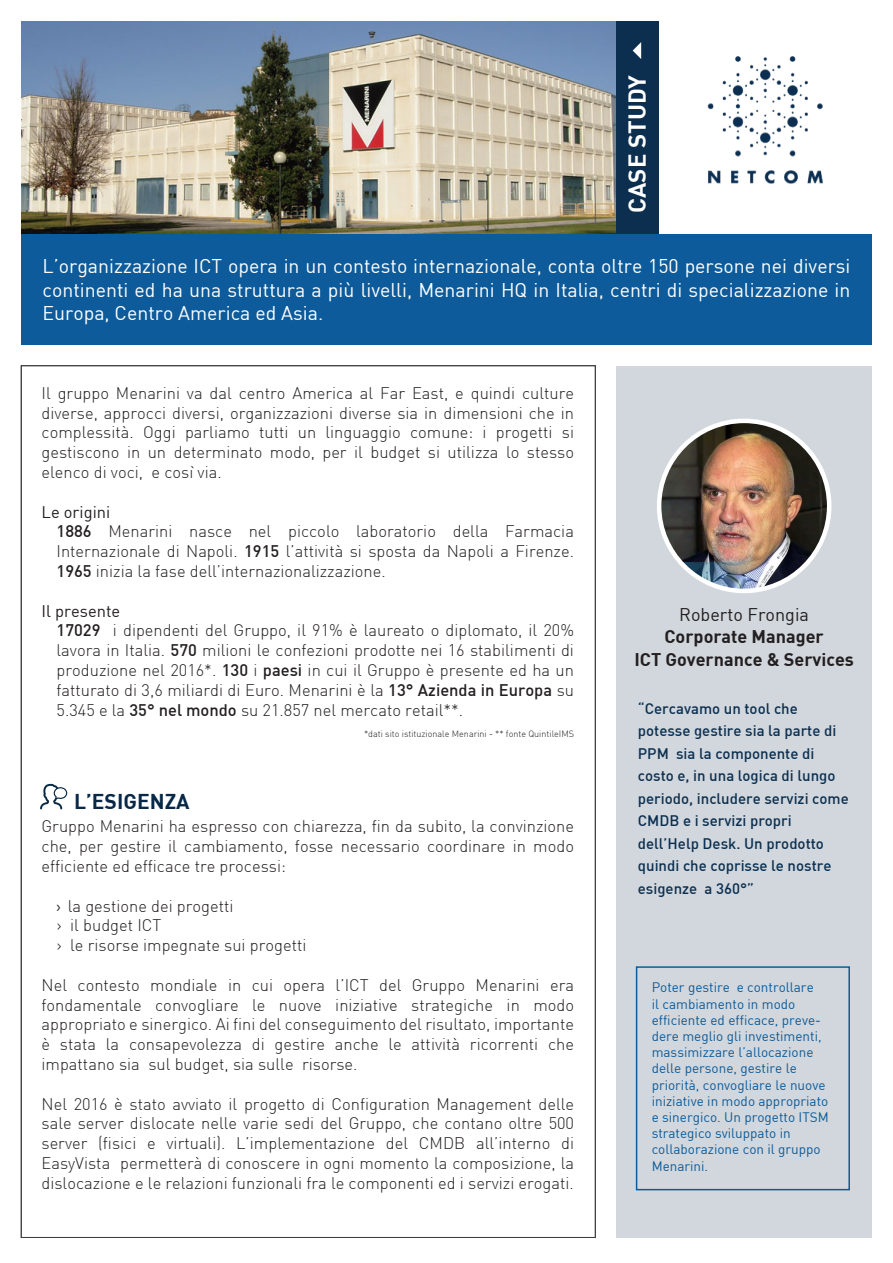
<style>
.page{position:relative;width:893px;height:1263px;background:#fff}
.page>*{position:absolute;margin:0;border:0;box-sizing:border-box;transform-origin:0 0}
.t1{font:700 24px "DIN";color:#fff}
.t2{font:700 21px "DIN";color:#082846}
.t3{font:19.5px/23.4px "DIN";color:#fff;text-align:justify}
.t4{font:700 18px/22.5px "DIN";color:#231f20;text-align:center}
.t5{font:18px "DIN";color:#231f20}
.t6{font:300 16.5px/19.8px "DIN";color:#231f20;text-align:justify}
.t7{font:500 15px/22.5px "DIN";color:#0c2f4f}
.t8{font:13.5px/16.2px "DIN";color:#0d5b9a}
.t9{font:300 9px "DIN";color:#231f20}
.s1{font-weight:400}
.s2{font-weight:500}
.s3{font-family:"Myriad Pro";font-weight:400}
</style>
<div class="page">
<img style="left:21px;top:21px;width:596px;height:213px">
<div style="left:617px;top:21px;width:42px;height:213px;background:#0c2f4f"></div>
<img style="left:707px;top:56px;width:116px;height:128px">
<div style="left:21px;top:234px;width:851px;height:110px;background:#0d5b9a"></div>
<div style="left:617px;top:366px;width:255px;height:871px;background:#d1d7dd"></div>
<img style="left:659px;top:422px;width:170px;height:169px">
<div style="left:657px;top:419px;width:174px;height:174px;border:5px solid #fff;border-radius:50%"></div>
<div style="left:636px;top:966px;width:214px;height:224px;border:2px solid #0d5b9a"></div>
<svg style="left:40px;top:784px;width:27px;height:25px"></svg>
<svg style="left:633px;top:42px;width:8px;height:17px"></svg>
<h1 class="t1" style="left:621px;top:213px;width:139px;rotate:-90deg">CASE STUDY</h1>
<p class="t3" style="left:43px;top:254px;width:809px">L’organizzazione ICT opera in un contesto internazionale, conta oltre 150 persone nei diversi continenti ed ha una struttura a più livelli, Menarini HQ in Italia, centri di specializzazione in Europa, Centro America ed Asia.</p>
<p class="t6" style="left:42px;top:383px;width:534px">Il gruppo Menarini va dal centro America al Far East, e quindi culture diverse, approcci diversi, organizzazioni diverse sia in dimensioni che in complessità. Oggi parliamo tutti un linguaggio comune: i progetti si gestiscono in un determinato modo, per il budget si utilizza lo stesso elenco di voci, e così via.</p>
<p class="t6" style="left:57px;top:501px;width:519px;text-align:left;text-indent:-15px"><span class="s1">Le origini<br></span><span class="s2">1886</span> Menarini nasce nel piccolo laboratorio della Farmacia Internazionale di Napoli. <span class="s2">1915</span> l’attività si sposta da Napoli a Firenze.<br><span class="s2">1965</span> inizia la fase dell’internazionalizzazione.</p>
<p class="t6" style="left:57px;top:600px;width:519px;text-align:left;text-indent:-15px"><span class="s1">Il presente<br></span><span class="s2">17029</span> i dipendenti del Gruppo, il 91% è laureato o diplomato, il 20% lavora in Italia. <span class="s2">570</span> milioni le confezioni prodotte nei 16 stabilimenti di produzione nel 2016*. <span class="s2">130</span> i <span class="s2">paesi</span> in cui il Gruppo è presente ed ha un fatturato di 3,6 miliardi di Euro. Menarini è la <span class="s2">13° Azienda in Europa</span> su 5.345 e la <span class="s2">35° nel mondo</span> su 21.857 nel mercato retail**.</p>
<p class="t9" style="left:364px;top:728px;width:212px">*dati sito istituzionale Menarini - ** fonte QuintileIMS</p>
<p class="t2" style="left:74px;top:787px;width:117px">L’ESIGENZA</p>
<p class="t6" style="left:42px;top:816px;width:534px">Gruppo Menarini ha espresso con chiarezza, fin da subito, la convinzione che, per gestire il cambiamento, fosse necessario coordinare in modo efficiente ed efficace tre processi:</p>
<p class="t6" style="left:57px;top:895px;width:251px;text-align:left"><span class="s3">›</span> la gestione dei progetti<br>› il budget ICT<br>› le risorse impegnate sui progetti</p>
<p class="t6" style="left:42px;top:975px;width:534px">Nel contesto mondiale in cui opera l’ICT del Gruppo Menarini era fondamentale convogliare le nuove iniziative strategiche in modo appropriato e sinergico. Ai fini del conseguimento del risultato, importante è stata la consapevolezza di gestire anche le attività ricorrenti che impattano sia sul budget, sia sulle risorse.</p>
<p class="t6" style="left:42px;top:1093px;width:534px">Nel 2016 è stato avviato il progetto di Configuration Management delle sale server dislocate nelle varie sedi del Gruppo, che contano oltre 500 server (fisici e virtuali). L’implementazione del CMDB all’interno di EasyVista permetterà di conoscere in ogni momento la composizione, la dislocazione e le relazioni funzionali fra le componenti ed i servizi erogati.</p>
<p class="t5" style="left:679px;top:603px;width:131px">Roberto Frongia</p>
<p class="t4" style="left:634px;top:625px;width:221px">Corporate Manager<br>ICT Governance &amp; Services</p>
<p class="t7" style="left:638px;top:696px;width:212px">“Cercavamo un tool che potesse gestire sia la parte di<br>PPM sia la componente di costo e, in una logica di lungo periodo, includere servizi come<br>CMDB e i servizi propri dell’Help Desk. Un prodotto quindi che coprisse le nostre esigenze a 360°”</p>
<p class="t8" style="left:652px;top:979px;width:179px">Poter gestire e controllare<br>il cambiamento in modo efficiente ed efficace, preve&shy;dere meglio gli investimenti, massimizzare l’allocazione delle persone, gestire le priorità, convogliare le nuove iniziative in modo appropriato e sinergico. Un progetto ITSM strategico sviluppato in collaborazione con il gruppo<br>Menarini.</p>
</div>
